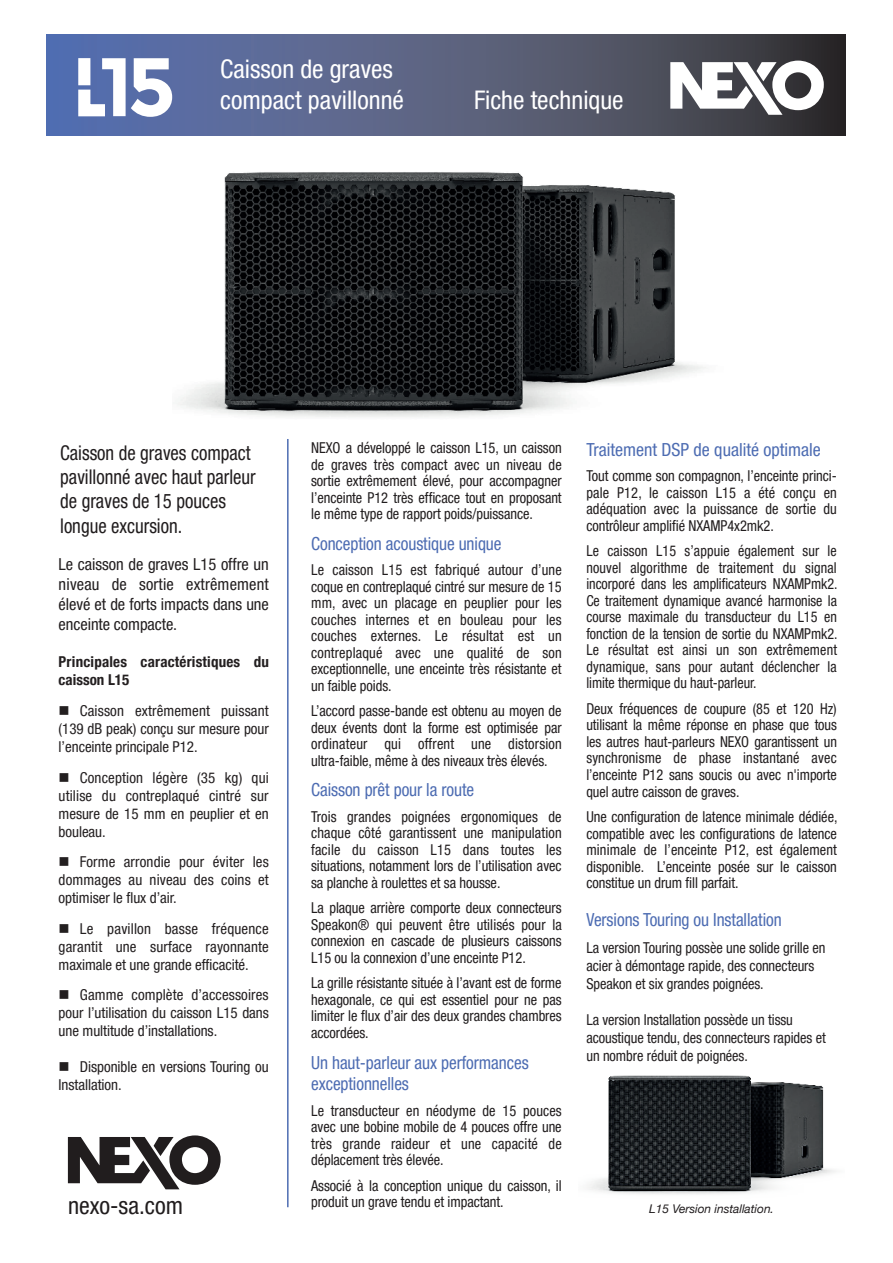
<style>
.page{position:relative;width:893px;height:1263px;background:#fff}
.page>*{position:absolute;margin:0;border:0;box-sizing:border-box;transform-origin:0 0}
.t1{font:condensed 25.65px/30.8px "Helvetica Neue LT Pro";color:#fff}
.t2{font:condensed 24px "Helvetica Neue LT Pro";color:#211d1e}
.t3{font:condensed 20.25px/24.3px "Helvetica Neue LT Pro";color:#211d1e;scale:.93 1}
.t4{font:condensed 18px/21.6px "Helvetica Neue LT Pro";letter-spacing:-.005em;color:#4d6cb2;scale:.96 1}
.t5{font:condensed 18px "Helvetica Neue LT Pro";letter-spacing:-.005em;color:#4d6cb2}
.t6{font:condensed 16.5px/19.8px "Helvetica Neue LT Pro";letter-spacing:-.005em;color:#231f20;text-align:justify}
.t7{font:condensed 15px/16.5px "Helvetica Neue LT Pro";letter-spacing:-.005em;color:#211d1e;text-align:justify;scale:.96 1}
.t8{font:condensed 15px/18px "Helvetica Neue LT Pro";letter-spacing:-.005em;color:#231f20;text-align:justify}
.t9{font:condensed 15px/16.5px "Helvetica Neue LT Pro";letter-spacing:-.005em;color:#211d1e;text-align:justify;scale:.94 1}
.t10{font:condensed 15px/16.5px "Helvetica Neue LT Pro";letter-spacing:-.005em;color:#211d1e;text-align:justify;scale:.95 1}
.t11{font:condensed 15px/18px "Helvetica Neue LT Pro";letter-spacing:-.005em;color:#231f20;scale:.96 1}
.t12{font:700 condensed 15px/18px "Helvetica Neue";letter-spacing:.015em;color:#231f20}
.t13{font:italic 12px "Helvetica Neue";letter-spacing:-.005em;color:#211d1e}
</style>
<div class="page">
<svg style="left:46px;top:35px;width:800px;height:101px;background:#555e7d"></svg>
<img style="left:176px;top:172px;width:530px;height:245px">
<svg style="left:68px;top:1135px;width:153px;height:54px"></svg>
<svg style="left:670px;top:61px;width:154px;height:61px"></svg>
<svg style="left:72px;top:58px;width:100px;height:64px"></svg>
<hr style="left:287px;top:439px;width:2px;height:768px;background:#4e6db2">
<img style="left:587px;top:1075px;width:249px;height:120px">
<h1 class="t1" style="left:220px;top:56px;width:185px">Caisson de graves compact pavillonné</h1>
<h1 class="t1" style="left:474px;top:87px;width:151px">Fiche technique</h1>
<h3 class="t3" style="left:60px;top:442px;width:212px">Caisson de graves compact pavillonné avec haut parleur de graves de 15 pouces longue excursion.</h3>
<p class="t6" style="left:59px;top:556px;width:212px">Le caisson de graves L15 offre un niveau de sortie extrêmement élevé et de forts impacts dans une enceinte compacte.</p>
<p class="t12" style="left:59px;top:654px;width:212px">Principales caractéristiques du caisson L15</p>
<p class="t8" style="left:59px;top:703px;width:212px">■ Caisson extrêmement puissant (139 dB peak) conçu sur mesure pour l’enceinte principale P12.</p>
<p class="t8" style="left:59px;top:768px;width:212px">■ Conception légère (35 kg) qui utilise du contreplaqué cintré sur mesure de 15 mm en peuplier et en bouleau.</p>
<p class="t8" style="left:59px;top:854px;width:212px">■ Forme arrondie pour éviter les dommages au niveau des coins et optimiser le flux d’air.</p>
<p class="t8" style="left:59px;top:921px;width:212px">■ Le pavillon basse fréquence garantit une surface rayonnante maximale et une grande efficacité.</p>
<p class="t8" style="left:59px;top:987px;width:212px">■ Gamme complète d’accessoires pour l’utilisation du caisson L15 dans une multitude d’installations.</p>
<p class="t8" style="left:59px;top:1059px;width:212px">■ Disponible en versions Touring ou<br>Installation.</p>
<h2 class="t2" style="left:68px;top:1196px;width:117px">nexo-sa.com</h2>
<p class="t7" style="left:311px;top:441px;width:263px">NEXO a développé le caisson L15, un caisson de graves très compact avec un niveau de sortie extrêmement élevé, pour accompagner l’enceinte P12 très efficace tout en proposant le même type de rapport poids/puissance.</p>
<p class="t4" style="left:311px;top:534px;width:200px">Conception acoustique unique</p>
<p class="t7" style="left:311px;top:563px;width:263px">Le caisson L15 est fabriqué autour d’une coque en contreplaqué cintré sur mesure de 15 mm, avec un placage en peuplier pour les couches internes et en bouleau pour les couches externes. Le résultat est un contreplaqué avec une qualité de son exceptionnelle, une enceinte très résistante et un faible poids.</p>
<p class="t7" style="left:311px;top:704px;width:263px">L’accord passe-bande est obtenu au moyen de deux évents dont la forme est optimisée par ordinateur qui offrent une distorsion ultra-faible, même à des niveaux très élevés.</p>
<p class="t4" style="left:311px;top:781px;width:171px">Caisson prêt pour la route</p>
<p class="t7" style="left:311px;top:809px;width:263px">Trois grandes poignées ergonomiques de chaque côté garantissent une manipulation facile du caisson L15 dans toutes les situations, notamment lors de l’utilisation avec sa planche à roulettes et sa housse.</p>
<p class="t7" style="left:311px;top:901px;width:263px">La plaque arrière comporte deux connecteurs Speakon® qui peuvent être utilisés pour la connexion en cascade de plusieurs caissons L15 ou la connexion d’une enceinte P12.</p>
<p class="t7" style="left:311px;top:976px;width:262px">La grille résistante située à l’avant est de forme hexagonale, ce qui est essentiel pour ne pas limiter le flux d’air des deux grandes chambres accordées.</p>
<p class="t4" style="left:311px;top:1053px;width:228px">Un haut-parleur aux performances exceptionnelles</p>
<p class="t7" style="left:311px;top:1102px;width:263px">Le transducteur en néodyme de 15 pouces avec une bobine mobile de 4 pouces offre une très grande raideur et une capacité de déplacement très élevée.</p>
<p class="t7" style="left:311px;top:1178px;width:262px">Associé à la conception unique du caisson, il produit un grave tendu et impactant.</p>
<p class="t5" style="left:586px;top:442px;width:236px">Traitement DSP de qualité optimale</p>
<p class="t7" style="left:586px;top:469px;width:262px">Tout comme son compagnon, l’enceinte princi&shy;pale P12, le caisson L15 a été conçu en adéquation avec la puissance de sortie du contrôleur amplifié NXAMP4x2mk2.</p>
<p class="t9" style="left:586px;top:544px;width:269px">Le caisson L15 s’appuie également sur le nouvel algorithme de traitement du signal incorporé dans les amplificateurs NXAMPmk2.<br>Ce traitement dynamique avancé harmonise la course maximale du transducteur du L15 en fonction de la tension de sortie du NXAMPmk2.<br>Le résultat est ainsi un son extrêmement dynamique, sans pour autant déclencher la limite thermique du haut-parleur.</p>
<p class="t10" style="left:586px;top:700px;width:265px">Deux fréquences de coupure (85 et 120 Hz) utilisant la même réponse en phase que tous les autres haut-parleurs NEXO garantissent un synchronisme de phase instantané avec l’enceinte P12 sans soucis ou avec n'importe quel autre caisson de graves.</p>
<p class="t7" style="left:586px;top:808px;width:263px">Une configuration de latence minimale dédiée, compatible avec les configurations de latence minimale de l’enceinte P12, est également disponible. L’enceinte posée sur le caisson constitue un drum fill parfait.</p>
<p class="t4" style="left:586px;top:910px;width:205px">Versions Touring ou Installation</p>
<p class="t11" style="left:586px;top:940px;width:251px">La version Touring possèe une solide grille en acier à démontage rapide, des connecteurs<br>Speakon et six grandes poignées.</p>
<p class="t11" style="left:586px;top:1012px;width:251px">La version Installation possède un tissu acoustique tendu, des connecteurs rapides et un nombre réduit de poignées.</p>
<p class="t13" style="left:649px;top:1202px;width:126px">L15 Version installation.</p>
</div>
